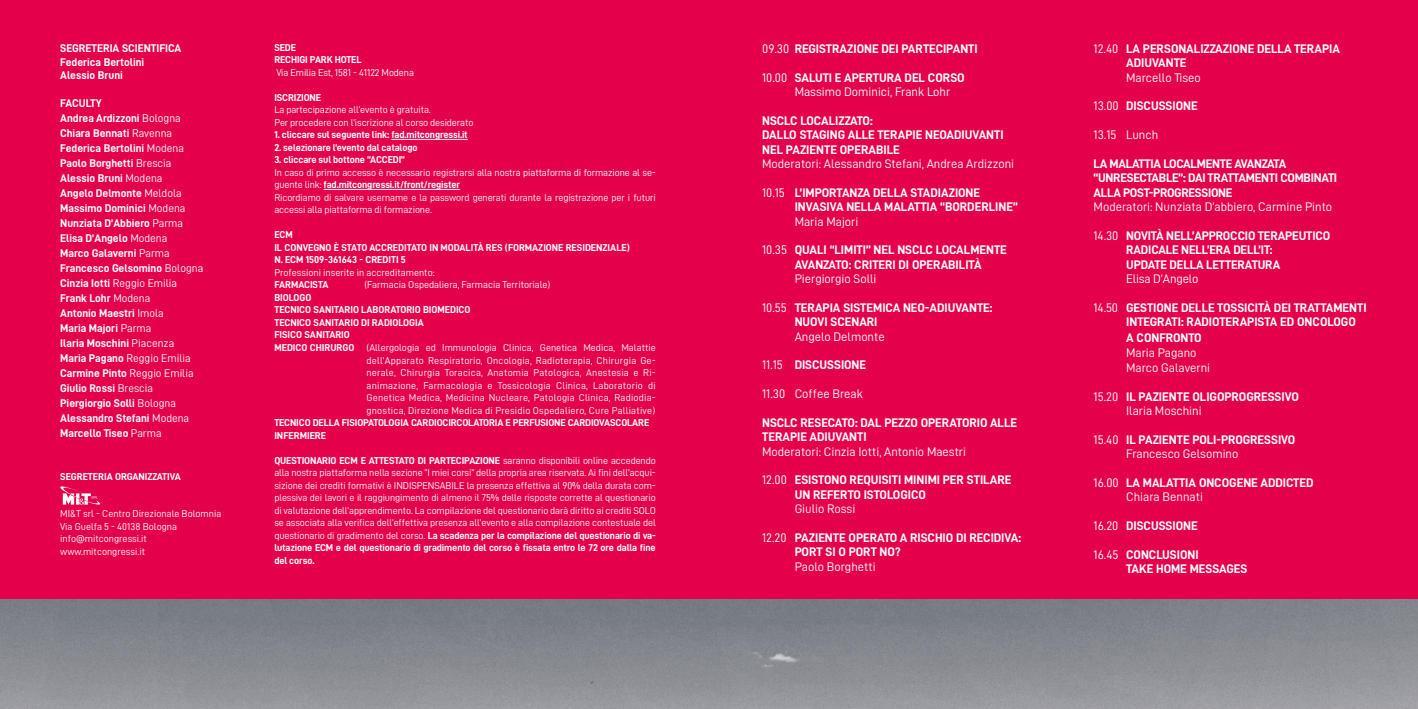
<style>
.page{position:relative;width:1418px;height:709px;background:#fff}
.page>*{position:absolute;margin:0;border:0;box-sizing:border-box;transform-origin:0 0}
.t1{font:12.5px/14.4px "D DIN Bold";color:#fff}
.t2{font:12.5px/14.4px "D DIN";color:#fff}
.t3{font:12.5px/14.4px "D DIN Bold";letter-spacing:-.02em;color:#fff}
.t4{font:11.25px/15px "D DIN Bold";color:#fff}
.t5{font:11.25px "D DIN";color:#fff}
.t6{font:10px/12.5px "D DIN";letter-spacing:-.01em;color:#fff}
.t7{font:10px/12.5px "D DIN Bold";letter-spacing:-.01em;color:#fff}
.s1{font-family:"D DIN"}
.s2{font-family:"D DIN Bold"}
</style>
<div class="page">
<div style="left:0;top:0;width:1417px;height:606px;background:#e5004c"></div>
<img style="left:0;top:599px;width:1417px;height:110px">
<svg style="left:60px;top:486px;width:41px;height:19px"></svg>
<hr style="left:391px;top:139px;width:77px;height:1px;background:#fff">
<hr style="left:323px;top:189px;width:137px;height:1px;background:#fff">
<p class="t4" style="left:60px;top:41px;width:123px;line-height:13.8px">SEGRETERIA SCIENTIFICA<br>Federica Bertolini<br>Alessio Bruni</p>
<p class="t4" style="left:60px;top:95px;width:144px">FACULTY<br>Andrea Ardizzoni <span class="s1">Bologna<br></span>Chiara Bennati <span class="s1">Ravenna<br></span>Federica Bertolini <span class="s1">Modena<br></span>Paolo Borghetti <span class="s1">Brescia<br></span>Alessio Bruni <span class="s1">Modena<br></span>Angelo Delmonte <span class="s1">Meldola<br></span>Massimo Dominici <span class="s1">Modena<br></span>Nunziata D’Abbiero <span class="s1">Parma<br></span>Elisa D’Angelo <span class="s1">Modena<br></span>Marco Galaverni <span class="s1">Parma<br></span>Francesco Gelsomino <span class="s1">Bologna</span></p>
<p class="t5" style="left:60px;top:277px;width:118px"><span class="s2">Cinzia Iotti</span> Reggio Emilia</p>
<p class="t4" style="left:60px;top:290px;width:115px">Frank Lohr <span class="s1">Modena<br></span>Antonio Maestri <span class="s1">Imola<br></span>Maria Majori <span class="s1">Parma<br></span>Ilaria Moschini <span class="s1">Piacenza</span></p>
<p class="t5" style="left:60px;top:352px;width:132px"><span class="s2">Maria Pagano</span> Reggio Emilia</p>
<p class="t4" style="left:60px;top:365px;width:135px">Carmine Pinto <span class="s1">Reggio Emilia<br></span>Giulio Rossi <span class="s1">Brescia<br></span>Piergiorgio Solli <span class="s1">Bologna<br></span>Alessandro Stefani <span class="s1">Modena<br></span>Marcello Tiseo <span class="s1">Parma</span></p>
<p class="t7" style="left:60px;top:469px;width:122px">SEGRETERIA ORGANIZZATIVA</p>
<p class="t6" style="left:60px;top:507px;width:163px">MI&amp;T srl - Centro Direzionale Bolomnia<br>Via Guelfa 5 - 40138 Bologna info@mitcongressi.it www.mitcongressi.it</p>
<p class="t7" style="left:274px;top:41px;width:89px">SEDE<br>RECHIGI PARK HOTEL</p>
<p class="t6" style="left:276px;top:66px;width:139px">Via Emilia Est, 1581 - 41122 Modena</p>
<p class="t7" style="left:274px;top:91px;width:48px">ISCRIZIONE</p>
<p class="t6" style="left:274px;top:103px;width:200px">La partecipazione all’evento è gratuita.<br>Per procedere con l’iscrizione al corso desiderato</p>
<p class="t7" style="left:274px;top:128px;width:195px">1. cliccare sul seguente link: fad.mitcongressi.it</p>
<p class="t7" style="left:274px;top:141px;width:145px">2. selezionare l’evento dal catalogo</p>
<p class="t7" style="left:274px;top:153px;width:132px">3. cliccare sul bottone “ACCEDI”</p>
<p class="t6" style="left:274px;top:166px;width:383px">In caso di primo accesso è necessario registrarsi alla nostra piattaforma di formazione al se-</p>
<p class="t7" style="left:274px;top:178px;width:187px"><span class="s1">guente link:</span> fad.mitcongressi.it/front/register</p>
<p class="t6" style="left:274px;top:191px;width:383px">Ricordiamo di salvare username e la password generati durante la registrazione per i futuri accessi alla piattaforma di formazione.</p>
<p class="t7" style="left:274px;top:228px;width:357px">ECM<br>IL CONVEGNO È STATO ACCREDITATO IN MODALITÀ RES (FORMAZIONE RESIDENZIALE)<br>N. ECM 1509-361643 - CREDITI 5</p>
<p class="t6" style="left:274px;top:266px;width:162px">Professioni inserite in accreditamento:</p>
<p class="t7" style="left:274px;top:278px;width:56px">FARMACISTA</p>
<p class="t6" style="left:364px;top:278px;width:187px">(Farmacia Ospedaliera, Farmacia Territoriale)</p>
<p class="t7" style="left:274px;top:291px;width:198px">BIOLOGO<br>TECNICO SANITARIO LABORATORIO BIOMEDICO<br>TECNICO SANITARIO DI RADIOLOGIA<br>FISICO SANITARIO</p>
<p class="t6" style="left:366px;top:341px;width:291px;text-align:justify;text-indent:-92px"><span class="s2">MEDICO CHIRURGO</span> (Allergologia ed Immunologia Clinica, Genetica Medica, Malattie dell’Apparato Respiratorio, Oncologia, Radioterapia, Chirurgia Ge&shy;nerale, Chirurgia Toracica, Anatomia Patologica, Anestesia e Ri&shy;animazione, Farmacologia e Tossicologia Clinica, Laboratorio di Genetica Medica, Medicina Nucleare, Patologia Clinica, Radiodia&shy;gnostica, Direzione Medica di Presidio Ospedaliero, Cure Palliative)</p>
<p class="t7" style="left:274px;top:416px;width:376px">TECNICO DELLA FISIOPATOLOGIA CARDIOCIRCOLATORIA E PERFUSIONE CARDIOVASCOLARE<br>INFERMIERE</p>
<p class="t7" style="left:274px;top:453px;width:383px">QUESTIONARIO ECM E ATTESTATO DI PARTECIPAZIONE <span class="s1">saranno disponibili online accedendo</span></p>
<p class="t6" style="left:274px;top:466px;width:383px;text-align:justify">alla nostra piattaforma nella sezione “I miei corsi” della propria area riservata. Ai fini dell’acqui&shy;sizione dei crediti formativi è INDISPENSABILE la presenza effettiva al 90% della durata com&shy;plessiva dei lavori e il raggiungimento di almeno il 75% delle risposte corrette al questionario di valutazione dell’apprendimento. La compilazione del questionario darà diritto ai crediti SOLO se associata alla verifica dell’effettiva presenza all’evento e alla compilazione contestuale del</p>
<p class="t7" style="left:274px;top:528px;width:383px;text-align:justify"><span class="s1">questionario di gradimento del corso.</span> La scadenza per la compilazione del questionario di va&shy;lutazione ECM e del questionario di gradimento del corso è fissata entro le 72 ore dalla fine del corso.</p>
<p class="t1" style="left:762px;top:41px;width:217px"><span class="s1">09.30</span> REGISTRAZIONE DEI PARTECIPANTI</p>
<p class="t1" style="left:762px;top:70px;width:204px"><span class="s1">10.00</span> SALUTI E APERTURA DEL CORSO</p>
<p class="t2" style="left:794px;top:84px;width:157px">Massimo Dominici, Frank Lohr</p>
<p class="t1" style="left:762px;top:113px;width:243px">NSCLC LOCALIZZATO:<br>DALLO STAGING ALLE TERAPIE NEOADIUVANTI<br>NEL PAZIENTE OPERABILE</p>
<p class="t2" style="left:762px;top:156px;width:253px">Moderatori: Alessandro Stefani, Andrea Ardizzoni</p>
<p class="t1" style="left:794px;top:185px;width:225px;text-indent:-32px"><span class="s1">10.15</span> L’IMPORTANZA DELLA STADIAZIONE<br>INVASIVA NELLA MALATTIA “BORDERLINE”</p>
<p class="t2" style="left:794px;top:214px;width:65px">Maria Majori</p>
<p class="t1" style="left:762px;top:242px;width:246px;text-align:center"><span class="s1">10.35</span> QUALI “LIMITI” NEL NSCLC LOCALMENTE<br>AVANZATO: CRITERI DI OPERABILITÀ</p>
<p class="t2" style="left:794px;top:271px;width:83px">Piergiorgio Solli</p>
<p class="t1" style="left:794px;top:300px;width:199px;text-indent:-32px"><span class="s1">10.55</span> TERAPIA SISTEMICA NEO-ADIUVANTE:<br>NUOVI SCENARI</p>
<p class="t2" style="left:794px;top:329px;width:92px">Angelo Delmonte</p>
<p class="t1" style="left:762px;top:357px;width:106px"><span class="s1">11.15</span> DISCUSSIONE</p>
<p class="t2" style="left:762px;top:386px;width:102px">11.30 Coffee Break</p>
<p class="t1" style="left:762px;top:415px;width:256px">NSCLC RESECATO: DAL PEZZO OPERATORIO ALLE<br>TERAPIE ADIUVANTI</p>
<p class="t2" style="left:762px;top:444px;width:205px">Moderatori: Cinzia Iotti, Antonio Maestri</p>
<p class="t1" style="left:794px;top:472px;width:218px;text-indent:-32px"><span class="s1">12.00</span> ESISTONO REQUISITI MINIMI PER STILARE<br>UN REFERTO ISTOLOGICO</p>
<p class="t2" style="left:794px;top:501px;width:62px">Giulio Rossi</p>
<p class="t1" style="left:794px;top:530px;width:228px;text-indent:-32px"><span class="s1">12.20</span> PAZIENTE OPERATO A RISCHIO DI RECIDIVA:<br>PORT SI O PORT NO?</p>
<p class="t2" style="left:794px;top:559px;width:82px">Paolo Borghetti</p>
<p class="t1" style="left:1126px;top:41px;width:215px;text-indent:-32px"><span class="s1">12.40</span> LA PERSONALIZZAZIONE DELLA TERAPIA<br>ADIUVANTE</p>
<p class="t2" style="left:1126px;top:70px;width:76px">Marcello Tiseo</p>
<p class="t1" style="left:1093px;top:99px;width:106px"><span class="s1">13.00</span> DISCUSSIONE</p>
<p class="t2" style="left:1093px;top:127px;width:66px">13.15 Lunch</p>
<p class="t3" style="left:1093px;top:156px;width:245px">LA MALATTIA LOCALMENTE AVANZATA “UNRESECTABLE”: DAI TRATTAMENTI COMBINATI<br>ALLA POST-PROGRESSIONE</p>
<p class="t2" style="left:1093px;top:199px;width:240px">Moderatori: Nunziata D’abbiero, Carmine Pinto</p>
<p class="t1" style="left:1126px;top:228px;width:206px;text-indent:-32px"><span class="s1">14.30</span> NOVITÀ NELL’APPROCCIO TERAPEUTICO<br>RADICALE NELL’ERA DELL’IT:<br>UPDATE DELLA LETTERATURA</p>
<p class="t2" style="left:1126px;top:271px;width:74px">Elisa D’Angelo</p>
<p class="t1" style="left:1126px;top:300px;width:242px;text-indent:-32px"><span class="s1">14.50</span> GESTIONE DELLE TOSSICITÀ DEI TRATTAMENTI<br>INTEGRATI: RADIOTERAPISTA ED ONCOLOGO</p>
<p class="t1" style="left:1126px;top:330px;width:77px">A CONFRONTO</p>
<p class="t2" style="left:1126px;top:346px;width:86px">Maria Pagano<br>Marco Galaverni</p>
<p class="t1" style="left:1093px;top:389px;width:207px"><span class="s1">15.20</span> IL PAZIENTE OLIGOPROGRESSIVO</p>
<p class="t2" style="left:1126px;top:403px;width:77px">Ilaria Moschini</p>
<p class="t1" style="left:1093px;top:432px;width:203px"><span class="s1">15.40</span> IL PAZIENTE POLI-PROGRESSIVO</p>
<p class="t2" style="left:1126px;top:446px;width:114px">Francesco Gelsomino</p>
<p class="t1" style="left:1093px;top:475px;width:221px"><span class="s1">16.00</span> LA MALATTIA ONCOGENE ADDICTED</p>
<p class="t2" style="left:1126px;top:489px;width:78px">Chiara Bennati</p>
<p class="t1" style="left:1093px;top:518px;width:106px"><span class="s1">16.20</span> DISCUSSIONE</p>
<p class="t1" style="left:1126px;top:547px;width:123px;text-indent:-32px"><span class="s1">16.45</span> CONCLUSIONI<br>TAKE HOME MESSAGES</p>
</div>
